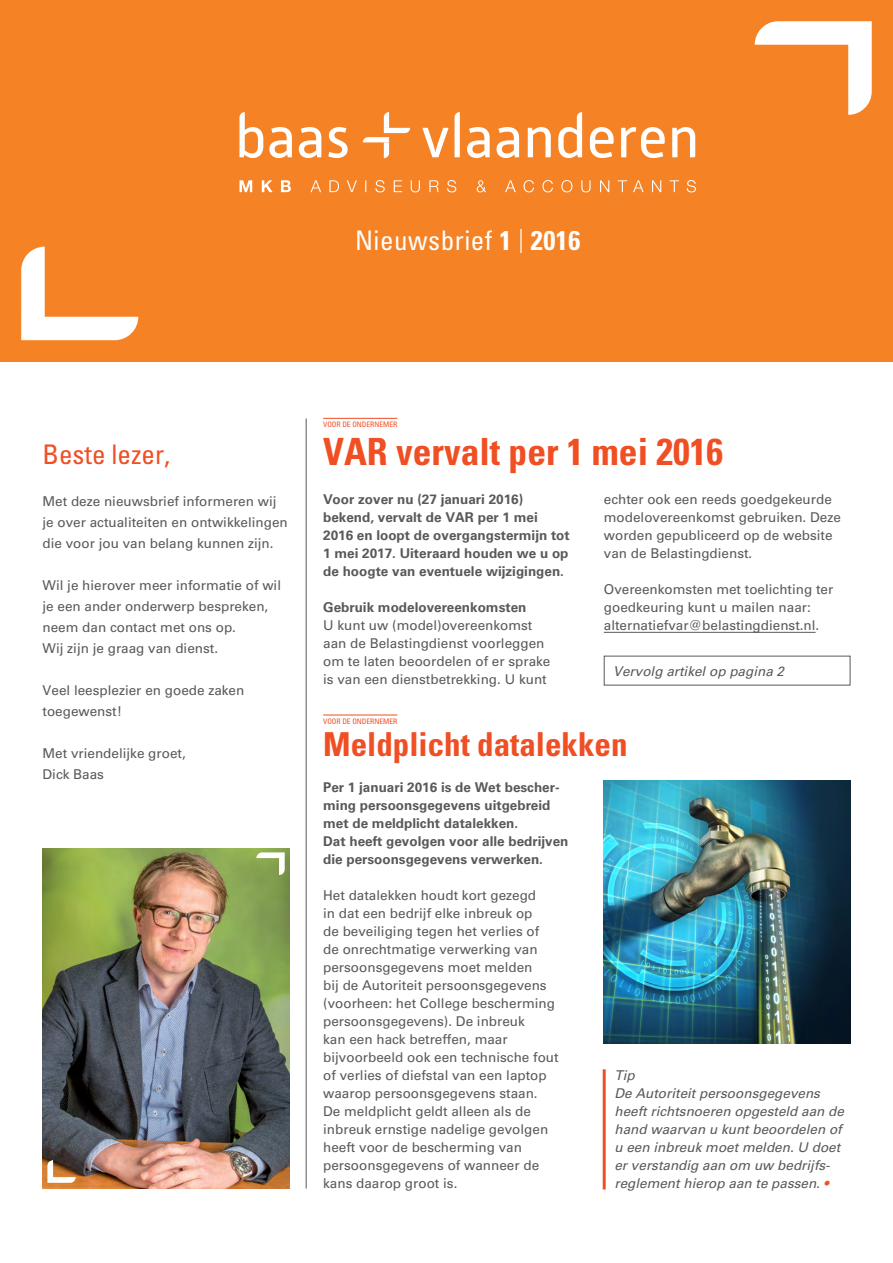
<style>
.page{position:relative;width:893px;height:1263px;background:#fff}
.page>*{position:absolute;margin:0;border:0;box-sizing:border-box;transform-origin:0 0}
.t1{font:700 condensed 37.5px "Univers LT Std";color:#f04e23}
.t2{font:700 condensed 33px "Univers LT Std";color:#f04e23}
.t3{font:condensed 27px "Univers LT Std";letter-spacing:.02em;color:#fff}
.t4{font:condensed 27px "Univers LT Std";color:#f04e23}
.t5{font:13.5px/18px "Univers LT Std";color:#58595b}
.t6{font:700 13.5px/18px "Univers LT Std";color:#58595b}
.t7{font:italic 13.5px/18px "Univers LT Std";color:#58595b}
.t8{font:condensed 7.5px "Univers LT Std";color:#f04e23}
.s1{font-weight:700}
.s2{font-weight:300;font-size:24px}
.s3{color:#f04e23}
</style>
<div class="page">
<div style="left:0;top:0;width:893px;height:361px;background:#f58225"></div>
<svg style="left:239px;top:180px;width:457px;height:12px"></svg>
<svg style="left:239px;top:112px;width:109px;height:46px"></svg>
<svg style="left:422px;top:112px;width:273px;height:46px"></svg>
<svg style="left:363px;top:112px;width:47px;height:46px"></svg>
<svg style="left:21px;top:247px;width:117px;height:93px"></svg>
<svg style="left:755px;top:21px;width:117px;height:94px"></svg>
<hr style="left:306px;top:418px;width:1px;height:770px;background:#58595b">
<img style="left:43px;top:848px;width:246px;height:340px">
<svg style="left:47px;top:1160px;width:29px;height:23px"></svg>
<svg style="left:256px;top:852px;width:29px;height:23px"></svg>
<hr style="left:604px;top:632px;width:212px;height:1px;background:#58595b">
<hr style="left:323px;top:418px;width:74px;height:1px;background:#f04e23">
<hr style="left:323px;top:715px;width:74px;height:1px;background:#f04e23">
<hr style="left:603px;top:1069px;width:3px;height:120px;background:#f04e23">
<img style="left:604px;top:780px;width:246px;height:264px">
<h3 class="t3" style="left:355px;top:223px;width:227px">NIEUWSBRIEF <span class="s1">1</span> <span class="s2">|</span> <span class="s1">2016</span></h3>
<h3 class="t4" style="left:43px;top:437px;width:129px">BESTE LEZER,</h3>
<p class="t5" style="left:43px;top:491px;width:247px;line-height:21px">Met deze nieuwsbrief informeren wij je over actualiteiten en ontwikkelingen die voor jou van belang kunnen zijn.</p>
<p class="t5" style="left:43px;top:575px;width:240px;line-height:21px">Wil je hierover meer informatie of wil je een ander onderwerp bespreken, neem dan contact met ons op.<br>Wij zijn je graag van dienst.</p>
<p class="t5" style="left:43px;top:680px;width:203px;line-height:21px">Veel leesplezier en goede zaken toegewenst!</p>
<p class="t5" style="left:43px;top:743px;width:145px;line-height:21px">Met vriendelijke groet,<br>Dick Baas</p>
<p class="t8" style="left:323px;top:420px;width:76px">VOOR DE ONDERNEMER</p>
<h1 class="t1" style="left:323px;top:428px;width:401px">VAR vervalt per 1 mei 2016</h1>
<p class="t6" style="left:323px;top:490px;width:248px">Voor zover nu (27 januari 2016) bekend, vervalt de VAR per 1 mei 2016 en loopt de overgangstermijn tot 1 mei 2017. Uiteraard houden we u op de hoogte van eventuele wijzigingen.</p>
<p class="t6" style="left:323px;top:598px;width:205px">Gebruik modelovereenkomsten</p>
<p class="t5" style="left:323px;top:616px;width:229px">U kunt uw (model)overeenkomst aan de Belastingdienst voorleggen om te laten beoordelen of er sprake is van een dienstbetrekking. U kunt</p>
<p class="t5" style="left:604px;top:490px;width:239px">echter ook een reeds goedgekeurde modelovereenkomst gebruiken. Deze worden gepubliceerd op de website van de Belastingdienst.</p>
<p class="t5" style="left:604px;top:580px;width:231px">Overeenkomsten met toelichting ter goedkeuring kunt u mailen naar: alternatiefvar@belastingdienst.nl.</p>
<p class="t7" style="left:613px;top:662px;width:173px">Vervolg artikel op pagina 2</p>
<p class="t8" style="left:323px;top:717px;width:76px">VOOR DE ONDERNEMER</p>
<h2 class="t2" style="left:323px;top:724px;width:306px">Meldplicht datalekken</h2>
<p class="t6" style="left:323px;top:778px;width:247px">Per 1 januari 2016 is de Wet bescher&shy;ming persoonsgegevens uitgebreid met de meldplicht datalekken.<br>Dat heeft gevolgen voor alle bedrijven die persoonsgegevens verwerken.</p>
<p class="t5" style="left:323px;top:886px;width:237px">Het datalekken houdt kort gezegd<br>in dat een bedrijf elke inbreuk op<br>de beveiliging tegen het verlies of<br>de onrechtmatige verwerking van persoonsgegevens moet melden<br>bij de Autoriteit persoonsgegevens (voorheen: het College bescherming persoonsgegevens). De inbreuk<br>kan een hack betreffen, maar bijvoorbeeld ook een technische fout of verlies of diefstal van een laptop waarop persoonsgegevens staan.<br>De meldplicht geldt alleen als de inbreuk ernstige nadelige gevolgen heeft voor de bescherming van persoonsgegevens of wanneer de kans daarop groot is.</p>
<p class="t7" style="left:614px;top:1066px;width:231px">Tip<br>De Autoriteit persoonsgegevens heeft richtsnoeren opgesteld aan de hand waarvan u kunt beoordelen of u een inbreuk moet melden. U doet er verstandig aan om uw bedrijfs&shy;reglement hierop aan te passen. <span class="s3">•</span></p>
</div>
